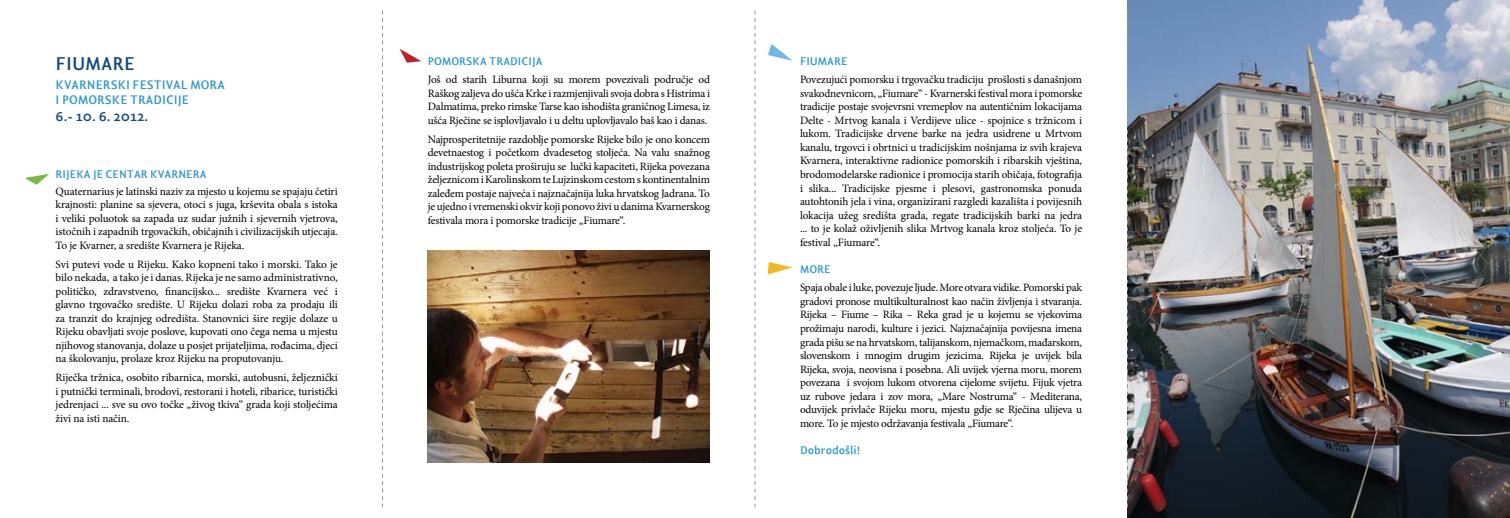
<style>
.page{position:relative;width:1510px;height:518px;background:#fff}
.page>*{position:absolute;margin:0;border:0;box-sizing:border-box;transform-origin:0 0}
.t1{font:700 18.75px "Lisboa OSF";color:#104b7e}
.t2{font:700 13.75px "Lisboa OSF";color:#104b7e}
.t3{font:700 12.5px/15px "Lisboa OSF";color:#2a97d4}
.t4{font:11.25px/13.5px "Minion Pro";letter-spacing:-.015em;color:#000;text-align:justify}
.t5{font:700 11.25px "Lisboa OSF";color:#2a97d4}
</style>
<div class="page">
<img style="left:1127px;top:0;width:382px;height:517px">
<svg style="left:25px;top:174px;width:24px;height:11px"></svg>
<svg style="left:400px;top:49px;width:21px;height:14px"></svg>
<svg style="left:768px;top:44px;width:24px;height:17px"></svg>
<svg style="left:767px;top:262px;width:25px;height:12px"></svg>
<svg style="left:382px;top:11px;width:1px;height:496px"></svg>
<svg style="left:1127px;top:11px;width:1px;height:496px"></svg>
<svg style="left:754px;top:11px;width:1px;height:496px"></svg>
<img style="left:428px;top:250px;width:282px;height:212px">
<h1 class="t1" style="left:56px;top:52px;width:81px">FIUMARE</h1>
<p class="t3" style="left:56px;top:77px;width:171px">KVARNERSKI FESTIVAL MORA<br>I POMORSKE TRADICIJE</p>
<p class="t2" style="left:56px;top:107px;width:94px">6.- 10. 6. 2012.</p>
<p class="t5" style="left:56px;top:166px;width:152px">RIJEKA JE CENTAR KVARNERA</p>
<p class="t4" style="left:56px;top:184px;width:284px">Quaternarius je latinski naziv za mjesto u kojemu se spajaju četiri krajnosti: planine sa sjevera, otoci s juga, krševita obala s istoka i veliki poluotok sa zapada uz sudar južnih i sjevernih vjetrova, istočnih i zapadnih trgovačkih, običajnih i civilizacijskih utjecaja.<br>To je Kvarner, a središte Kvarnera je Rijeka.</p>
<p class="t4" style="left:56px;top:257px;width:284px">Svi putevi vode u Rijeku. Kako kopneni tako i morski. Tako je bilo nekada, a tako je i danas. Rijeka je ne samo administrativno, političko, zdravstveno, financijsko... središte Kvarnera već i glavno trgovačko središte. U Rijeku dolazi roba za prodaju ili za tranzit do krajnjeg odredišta. Stanovnici šire regije dolaze u Rijeku obavljati svoje poslove, kupovati ono čega nema u mjestu njihovog stanovanja, dolaze u posjet prijateljima, rođacima, djeci na školovanju, prolaze kroz Rijeku na proputovanju.</p>
<p class="t4" style="left:56px;top:370px;width:284px">Riječka tržnica, osobito ribarnica, morski, autobusni, željeznički i putnički terminali, brodovi, restorani i hoteli, ribarice, turistički jedrenjaci ... sve su ovo točke „živog tkiva“ grada koji stoljećima živi na isti način.</p>
<p class="t5" style="left:428px;top:54px;width:116px">POMORSKA TRADICIJA</p>
<p class="t4" style="left:428px;top:73px;width:284px">Još od starih Liburna koji su morem povezivali područje od Raškog zaljeva do ušća Krke i razmjenjivali svoja dobra s Histrima i Dalmatima, preko rimske Tarse kao ishodišta graničnog Limesa, iz ušća Rječine se isplovljavalo i u deltu uplovljavalo baš kao i danas.</p>
<p class="t4" style="left:428px;top:132px;width:284px">Najprosperitetnije razdoblje pomorske Rijeke bilo je ono koncem devetnaestog i početkom dvadesetog stoljeća. Na valu snažnog industrijskog poleta proširuju se lučki kapaciteti, Rijeka povezana željeznicom i Karolinskom te Lujzinskom cestom s kontinentalnim zaleđem postaje najveća i najznačajnija luka hrvatskog Jadrana. To je ujedno i vremenski okvir koji ponovo živi u danima Kvarnerskog festivala mora i pomorske tradicije „Fiumare“.</p>
<p class="t5" style="left:800px;top:54px;width:49px">FIUMARE</p>
<p class="t4" style="left:800px;top:73px;width:284px">Povezujući pomorsku i trgovačku tradiciju prošlosti s današnjom svakodnevnicom, „Fiumare“ - Kvarnerski festival mora i pomorske tradicije postaje svojevrsni vremeplov na autentičnim lokacijama Delte - Mrtvog kanala i Verdijeve ulice - spojnice s tržnicom i lukom. Tradicijske drvene barke na jedra usidrene u Mrtvom kanalu, trgovci i obrtnici u tradicijskim nošnjama iz svih krajeva Kvarnera, interaktivne radionice pomorskih i ribarskih vještina, brodomodelarske radionice i promocija starih običaja, fotografija i slika... Tradicijske pjesme i plesovi, gastronomska ponuda autohtonih jela i vina, organizirani razgledi kazališta i povijesnih lokacija užeg središta grada, regate tradicijskih barki na jedra ... to je kolaž oživljenih slika Mrtvog kanala kroz stoljeća. To je festival „Fiumare“.</p>
<p class="t5" style="left:800px;top:261px;width:32px">MORE</p>
<p class="t4" style="left:800px;top:281px;width:284px">Spaja obale i luke, povezuje ljude. More otvara vidike. Pomorski pak gradovi pronose multikulturalnost kao način življenja i stvaranja.<br>Rijeka – Fiume – Rika – Reka grad je u kojemu se vjekovima prožimaju narodi, kulture i jezici. Najznačajnija povijesna imena grada pišu se na hrvatskom, talijanskom, njemačkom, mađarskom, slovenskom i mnogim drugim jezicima. Rijeka je uvijek bila Rijeka, svoja, neovisna i posebna. Ali uvijek vjerna moru, morem povezana i svojom lukom otvorena cijelome svijetu. Fijuk vjetra uz rubove jedara i zov mora, „Mare Nostruma“ - Mediterana, oduvijek privlače Rijeku moru, mjestu gdje se Rječina ulijeva u more. To je mjesto održavanja festivala „Fiumare“.</p>
<p class="t5" style="left:800px;top:442px;width:62px">Dobrodošli!</p>
</div>
